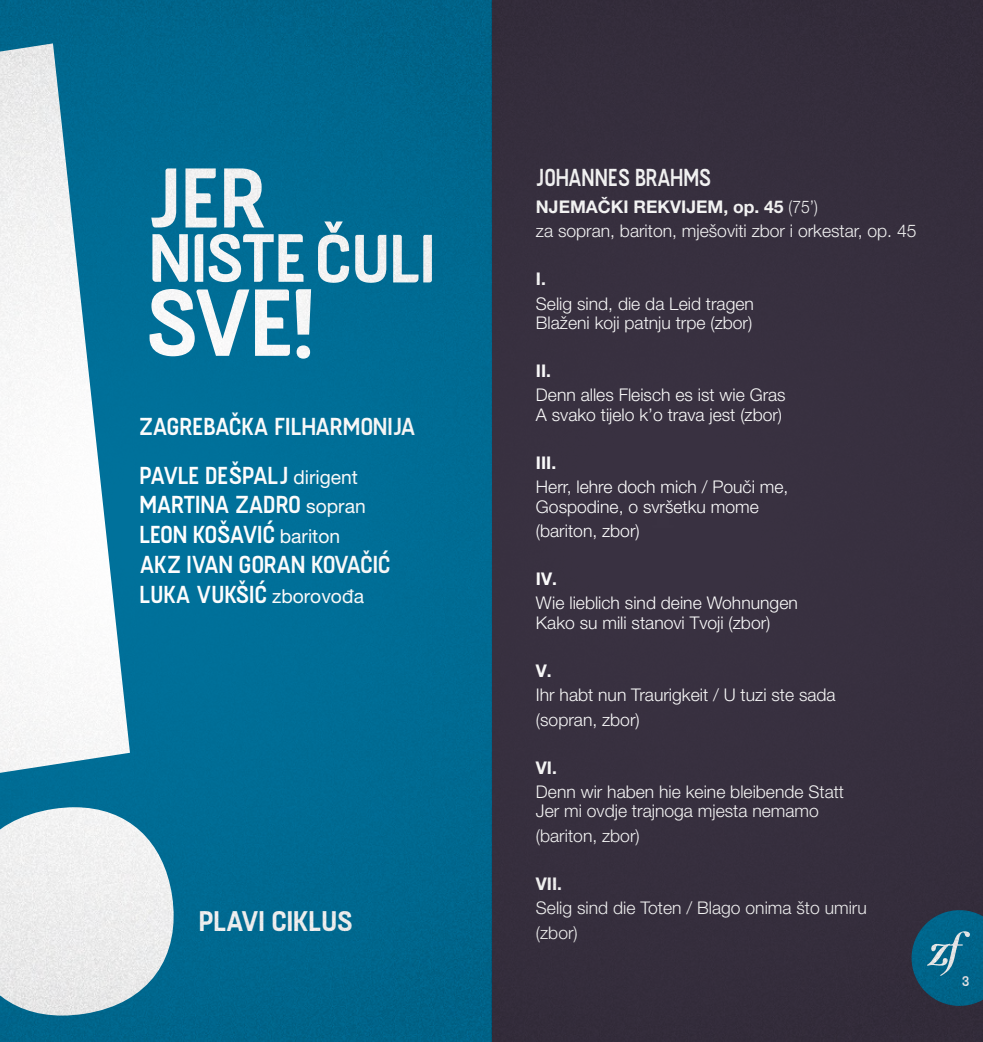
<style>
.page{position:relative;width:983px;height:1042px;background:#fff}
.page>*{position:absolute;margin:0;border:0;box-sizing:border-box;transform-origin:0 0}
.t1{font:28.35px "Fuji";letter-spacing:-.03em;color:#fff}
.t2{font:300 24.5px/29.8px "Fuji";letter-spacing:-.04em;color:#fff}
.t3{font:300 24.5px "Fuji";letter-spacing:-.04em;color:#fff;scale:.9 1}
.t4{font:300 17.5px/19.2px "Helvetica Neue LT Pro";color:#fff}
.t5{font:300 17.5px/24.2px "Helvetica Neue LT Pro";color:#fff;scale:.9 1}
.t6{font:700 17.5px "Helvetica Neue LT Pro";color:#fff}
.t7{font:300 14px "Fuji";color:#fff}
.s1{font-family:"Helvetica Neue LT Pro";font-weight:400;font-size:19.25px}
.s2{font-weight:700}
</style>
<div class="page">
<img style="left:0;top:0;width:982px;height:1042px">
<h2 class="t2" style="left:139px;top:402px;width:278px;line-height:49px">ZAGREBAČKA FILHARMONIJA<br>PAVLE DEŠPALJ <span class="s1">dirigent</span></h2>
<h2 class="t2" style="left:139px;top:490px;width:253px">MARTINA ZADRO <span class="s1">sopran<br></span>LEON KOŠAVIĆ <span class="s1">bariton<br></span>AKZ IVAN GORAN KOVAČIĆ<br>LUKA VUKŠIĆ <span class="s1">zborovođa</span></h2>
<h1 class="t1" style="left:198px;top:903px;width:156px">PLAVI CIKLUS</h1>
<h2 class="t3" style="left:536px;top:163px;width:196px">JOHANNES BRAHMS</h2>
<p class="t5" style="left:536px;top:194px;width:424px"><span class="s2">NJEMAČKI REKVIJEM, op. 45</span> (75’)<br>za sopran, bariton, mješoviti zbor i orkestar, op. 45</p>
<p class="t6" style="left:536px;top:268px;width:12px">I.</p>
<p class="t4" style="left:536px;top:293px;width:219px">Selig sind, die da Leid tragen<br>Blaženi koji patnju trpe (zbor)</p>
<p class="t6" style="left:536px;top:360px;width:17px">II.</p>
<p class="t4" style="left:536px;top:385px;width:251px">Denn alles Fleisch es ist wie Gras<br>A svako tijelo k’o trava jest (zbor)</p>
<p class="t6" style="left:536px;top:452px;width:22px">III.</p>
<p class="t4" style="left:536px;top:477px;width:254px">Herr, lehre doch mich / Pouči me,<br>Gospodine, o svršetku mome</p>
<p class="t4" style="left:536px;top:520px;width:105px">(bariton, zbor)</p>
<p class="t6" style="left:536px;top:568px;width:23px">IV.</p>
<p class="t4" style="left:536px;top:593px;width:263px">Wie lieblich sind deine Wohnungen<br>Kako su mili stanovi Tvoji (zbor)</p>
<p class="t6" style="left:536px;top:660px;width:17px">V.</p>
<p class="t4" style="left:536px;top:683px;width:301px;line-height:24.2px">Ihr habt nun Traurigkeit / U tuzi ste sada (sopran, zbor)</p>
<p class="t6" style="left:536px;top:757px;width:23px">VI.</p>
<p class="t4" style="left:536px;top:782px;width:309px">Denn wir haben hie keine bleibende Statt<br>Jer mi ovdje trajnoga mjesta nemamo</p>
<p class="t4" style="left:536px;top:825px;width:105px">(bariton, zbor)</p>
<p class="t6" style="left:536px;top:873px;width:28px">VII.</p>
<p class="t4" style="left:536px;top:895px;width:332px;line-height:24.2px">Selig sind die Toten / Blago onima što umiru (zbor)</p>
<p class="t7" style="left:961px;top:972px;width:10px">3</p>
</div>
